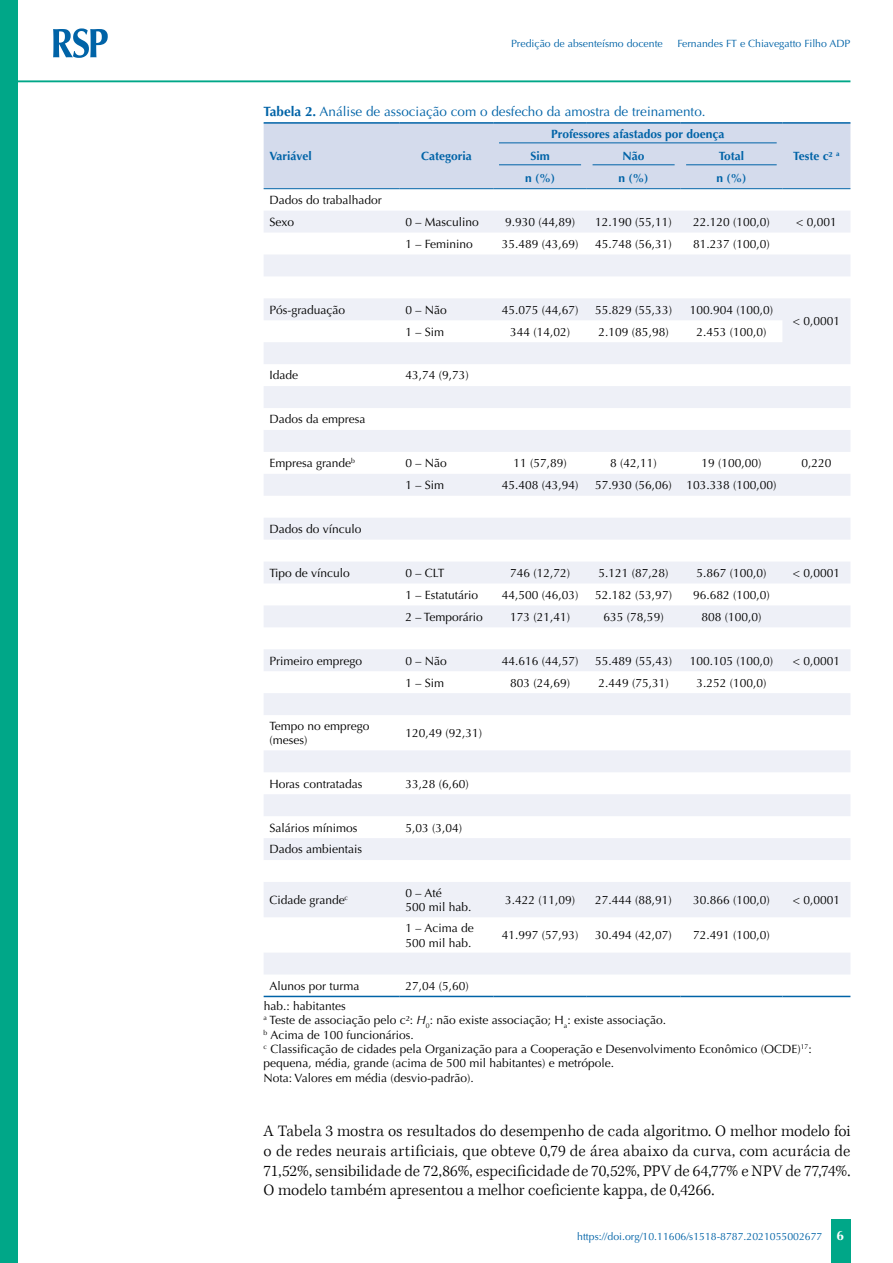
<style>
.page{position:relative;width:893px;height:1263px;background:#fff}
.page>*{position:absolute;margin:0;border:0;box-sizing:border-box;transform-origin:0 0}
.t1{font:300 16.5px/19.8px "Kepler Std";color:#000;text-align:justify}
.t2{font:13.5px "Optima";color:#0063a7}
.t3{font:700 13.5px "Optima";color:#fff}
.t4{font:12px/14.4px "Optima";color:#000}
.t5{font:700 12px "Optima";color:#0063a7}
.t6{font:10.5px "Optima";color:#0063a7}
.s1{font-weight:700}
.s2{font-style:italic}
</style>
<div class="page">
<div style="left:831px;top:1220px;width:20px;height:43px;background:#00a788"></div>
<div style="left:0;top:0;width:18px;height:1263px;background:#00a788"></div>
<svg style="left:53px;top:28px;width:55px;height:30px"></svg>
<hr style="left:18px;top:80px;width:832px;height:2px;background:#00a788">
<div style="left:264px;top:124px;width:586px;height:64px;background:#d4dbec"></div>
<svg style="left:264px;top:211px;width:586px;height:763px;fill:#f4f5f9"></svg>
<hr style="left:264px;top:122px;width:136px;height:2px;background:#0063a7">
<hr style="left:400px;top:122px;width:93px;height:2px;background:#0063a7">
<hr style="left:493px;top:122px;width:94px;height:2px;background:#0063a7">
<hr style="left:587px;top:122px;width:93px;height:2px;background:#0063a7">
<hr style="left:680px;top:122px;width:102px;height:2px;background:#0063a7">
<hr style="left:782px;top:122px;width:68px;height:2px;background:#0063a7">
<hr style="left:264px;top:188px;width:136px;height:1px;background:#0063a7">
<hr style="left:400px;top:188px;width:93px;height:1px;background:#0063a7">
<hr style="left:493px;top:188px;width:94px;height:1px;background:#0063a7">
<hr style="left:587px;top:188px;width:93px;height:1px;background:#0063a7">
<hr style="left:680px;top:188px;width:102px;height:1px;background:#0063a7">
<hr style="left:782px;top:188px;width:68px;height:1px;background:#0063a7">
<hr style="left:264px;top:996px;width:136px;height:1px;background:#0063a7">
<hr style="left:400px;top:996px;width:93px;height:1px;background:#0063a7">
<hr style="left:493px;top:996px;width:94px;height:1px;background:#0063a7">
<hr style="left:587px;top:996px;width:93px;height:1px;background:#0063a7">
<hr style="left:680px;top:996px;width:102px;height:1px;background:#0063a7">
<hr style="left:782px;top:996px;width:68px;height:1px;background:#0063a7">
<hr style="left:499px;top:142px;width:278px;height:1px;background:#0063a7">
<hr style="left:499px;top:164px;width:82px;height:1px;background:#0063a7">
<hr style="left:593px;top:164px;width:82px;height:1px;background:#0063a7">
<hr style="left:686px;top:164px;width:91px;height:1px;background:#0063a7">
<p class="t6" style="left:511px;top:37px;width:153px">Predição de absenteísmo docente</p>
<p class="t6" style="left:677px;top:37px;width:174px">Fernandes FT e Chiavegatto Filho ADP</p>
<p class="t2" style="left:264px;top:104px;width:443px"><span class="s1">Tabela 2.</span> Análise de associação com o desfecho da amostra de treinamento.</p>
<p class="t5" style="left:269px;top:149px;width:44px">Variável</p>
<p class="t5" style="left:421px;top:149px;width:52px">Categoria</p>
<p class="t5" style="left:551px;top:127px;width:175px">Professores afastados por doença</p>
<p class="t5" style="left:530px;top:149px;width:21px">Sim</p>
<p class="t5" style="left:623px;top:149px;width:24px">Não</p>
<p class="t5" style="left:719px;top:149px;width:27px">Total</p>
<p class="t5" style="left:525px;top:171px;width:31px">n (%)</p>
<p class="t5" style="left:619px;top:171px;width:31px">n (%)</p>
<p class="t5" style="left:716px;top:171px;width:31px">n (%)</p>
<p class="t5" style="left:793px;top:149px;width:48px">Teste c² <sup>a</sup></p>
<p class="t4" style="left:269px;top:189px;width:114px;line-height:21.9px">Dados do trabalhador<br>Sexo</p>
<p class="t4" style="left:405px;top:215px;width:75px">0 – Masculino</p>
<p class="t4" style="left:505px;top:215px;width:72px">9.930 (44,89)</p>
<p class="t4" style="left:595px;top:215px;width:78px">12.190 (55,11)</p>
<p class="t4" style="left:693px;top:215px;width:78px">22.120 (100,0)</p>
<p class="t4" style="left:796px;top:215px;width:42px">&lt; 0,001</p>
<p class="t4" style="left:405px;top:237px;width:69px">1 – Feminino</p>
<p class="t4" style="left:502px;top:237px;width:78px">35.489 (43,69)</p>
<p class="t4" style="left:595px;top:237px;width:78px">45.748 (56,31)</p>
<p class="t4" style="left:693px;top:237px;width:78px">81.237 (100,0)</p>
<p class="t4" style="left:269px;top:303px;width:77px">Pós-graduação</p>
<p class="t4" style="left:405px;top:303px;width:43px">0 – Não</p>
<p class="t4" style="left:502px;top:303px;width:78px">45.075 (44,67)</p>
<p class="t4" style="left:595px;top:303px;width:78px">55.829 (55,33)</p>
<p class="t4" style="left:690px;top:303px;width:85px">100.904 (100,0)</p>
<p class="t4" style="left:405px;top:325px;width:40px">1 – Sim</p>
<p class="t4" style="left:510px;top:325px;width:62px">344 (14,02)</p>
<p class="t4" style="left:599px;top:325px;width:72px">2.109 (85,98)</p>
<p class="t4" style="left:696px;top:325px;width:72px">2.453 (100,0)</p>
<p class="t4" style="left:793px;top:314px;width:49px">&lt; 0,0001</p>
<p class="t4" style="left:269px;top:368px;width:30px">Idade</p>
<p class="t4" style="left:405px;top:368px;width:65px">43,74 (9,73)</p>
<p class="t4" style="left:269px;top:412px;width:98px">Dados da empresa</p>
<p class="t4" style="left:269px;top:456px;width:87px">Empresa grande<sup>b</sup></p>
<p class="t4" style="left:405px;top:456px;width:43px">0 – Não</p>
<p class="t4" style="left:513px;top:456px;width:55px">11 (57,89)</p>
<p class="t4" style="left:610px;top:456px;width:48px">8 (42,11)</p>
<p class="t4" style="left:701px;top:456px;width:62px">19 (100,00)</p>
<p class="t4" style="left:801px;top:456px;width:32px">0,220</p>
<p class="t4" style="left:405px;top:478px;width:40px">1 – Sim</p>
<p class="t4" style="left:502px;top:478px;width:78px">45.408 (43,94)</p>
<p class="t4" style="left:595px;top:478px;width:183px">57.930 (56,06) 103.338 (100,00)</p>
<p class="t4" style="left:269px;top:522px;width:94px">Dados do vínculo</p>
<p class="t4" style="left:269px;top:566px;width:82px">Tipo de vínculo</p>
<p class="t4" style="left:405px;top:566px;width:40px">0 – CLT</p>
<p class="t4" style="left:510px;top:566px;width:62px">746 (12,72)</p>
<p class="t4" style="left:599px;top:566px;width:72px">5.121 (87,28)</p>
<p class="t4" style="left:696px;top:566px;width:72px">5.867 (100,0)</p>
<p class="t4" style="left:793px;top:566px;width:49px">&lt; 0,0001</p>
<p class="t4" style="left:405px;top:588px;width:74px">1 – Estatutário</p>
<p class="t4" style="left:502px;top:588px;width:78px">44,500 (46,03)</p>
<p class="t4" style="left:595px;top:588px;width:78px">52.182 (53,97)</p>
<p class="t4" style="left:693px;top:588px;width:78px">96.682 (100,0)</p>
<p class="t4" style="left:405px;top:610px;width:79px">2 – Temporário</p>
<p class="t4" style="left:510px;top:610px;width:62px">173 (21,41)</p>
<p class="t4" style="left:604px;top:610px;width:62px">635 (78,59)</p>
<p class="t4" style="left:701px;top:610px;width:62px">808 (100,0)</p>
<p class="t4" style="left:269px;top:653px;width:94px">Primeiro emprego</p>
<p class="t4" style="left:405px;top:653px;width:43px">0 – Não</p>
<p class="t4" style="left:502px;top:653px;width:78px">44.616 (44,57)</p>
<p class="t4" style="left:595px;top:653px;width:78px">55.489 (55,43)</p>
<p class="t4" style="left:690px;top:653px;width:85px">100.105 (100,0)</p>
<p class="t4" style="left:793px;top:653px;width:49px">&lt; 0,0001</p>
<p class="t4" style="left:405px;top:675px;width:40px">1 – Sim</p>
<p class="t4" style="left:510px;top:675px;width:62px">803 (24,69)</p>
<p class="t4" style="left:599px;top:675px;width:72px">2.449 (75,31)</p>
<p class="t4" style="left:696px;top:675px;width:72px">3.252 (100,0)</p>
<p class="t4" style="left:269px;top:719px;width:102px">Tempo no emprego (meses)</p>
<p class="t4" style="left:406px;top:726px;width:78px">120,49 (92,31)</p>
<p class="t4" style="left:269px;top:776px;width:95px">Horas contratadas</p>
<p class="t4" style="left:406px;top:776px;width:65px">33,28 (6,60)</p>
<p class="t4" style="left:269px;top:820px;width:90px">Salários mínimos</p>
<p class="t4" style="left:406px;top:820px;width:58px">5,03 (3,04)</p>
<p class="t4" style="left:269px;top:842px;width:94px">Dados ambientais</p>
<p class="t4" style="left:269px;top:893px;width:80px">Cidade grande<sup>c</sup></p>
<p class="t4" style="left:405px;top:886px;width:68px">0 – Até<br>500 mil hab.</p>
<p class="t4" style="left:505px;top:893px;width:72px">3.422 (11,09)</p>
<p class="t4" style="left:595px;top:893px;width:78px">27.444 (88,91)</p>
<p class="t4" style="left:693px;top:893px;width:78px">30.866 (100,0)</p>
<p class="t4" style="left:793px;top:893px;width:49px">&lt; 0,0001</p>
<p class="t4" style="left:405px;top:921px;width:70px">1 – Acima de<br>500 mil hab.</p>
<p class="t4" style="left:502px;top:928px;width:78px">41.997 (57,93)</p>
<p class="t4" style="left:595px;top:928px;width:78px">30.494 (42,07)</p>
<p class="t4" style="left:693px;top:928px;width:78px">72.491 (100,0)</p>
<p class="t4" style="left:269px;top:979px;width:92px">Alunos por turma</p>
<p class="t4" style="left:405px;top:979px;width:65px">27,04 (5,60)</p>
<p class="t4" style="left:264px;top:999px;width:550px">hab.: habitantes<br><sup>a</sup> Teste de associação pelo c²: <span class="s2">H</span><sub>0</sub>: não existe associação; H<sub>a</sub>: existe associação.<br><sup>b</sup> Acima de 100 funcionários.<br><sup>c</sup> Classificação de cidades pela Organização para a Cooperação e Desenvolvimento Econômico (OCDE)<sup>17</sup>: pequena, média, grande (acima de 500 mil habitantes) e metrópole.<br>Nota: Valores em média (desvio-padrão).</p>
<p class="t1" style="left:264px;top:1121px;width:588px">A Tabela 3 mostra os resultados do desempenho de cada algoritmo. O melhor modelo foi o de redes neurais artificiais<span class="s2">,</span> que obteve 0,79 de área abaixo da curva, com acurácia de 71,52%, sensibilidade de 72,86%, especificidade de 70,52%, PPV de 64,77% e NPV de 77,74%.<br>O modelo também apresentou a melhor coeficiente kappa, de 0,4266.</p>
<p class="t6" style="left:577px;top:1230px;width:247px">https://doi.org/10.11606/s1518-8787.2021055002677</p>
<p class="t3" style="left:836px;top:1227px;width:9px">6</p>
</div>
